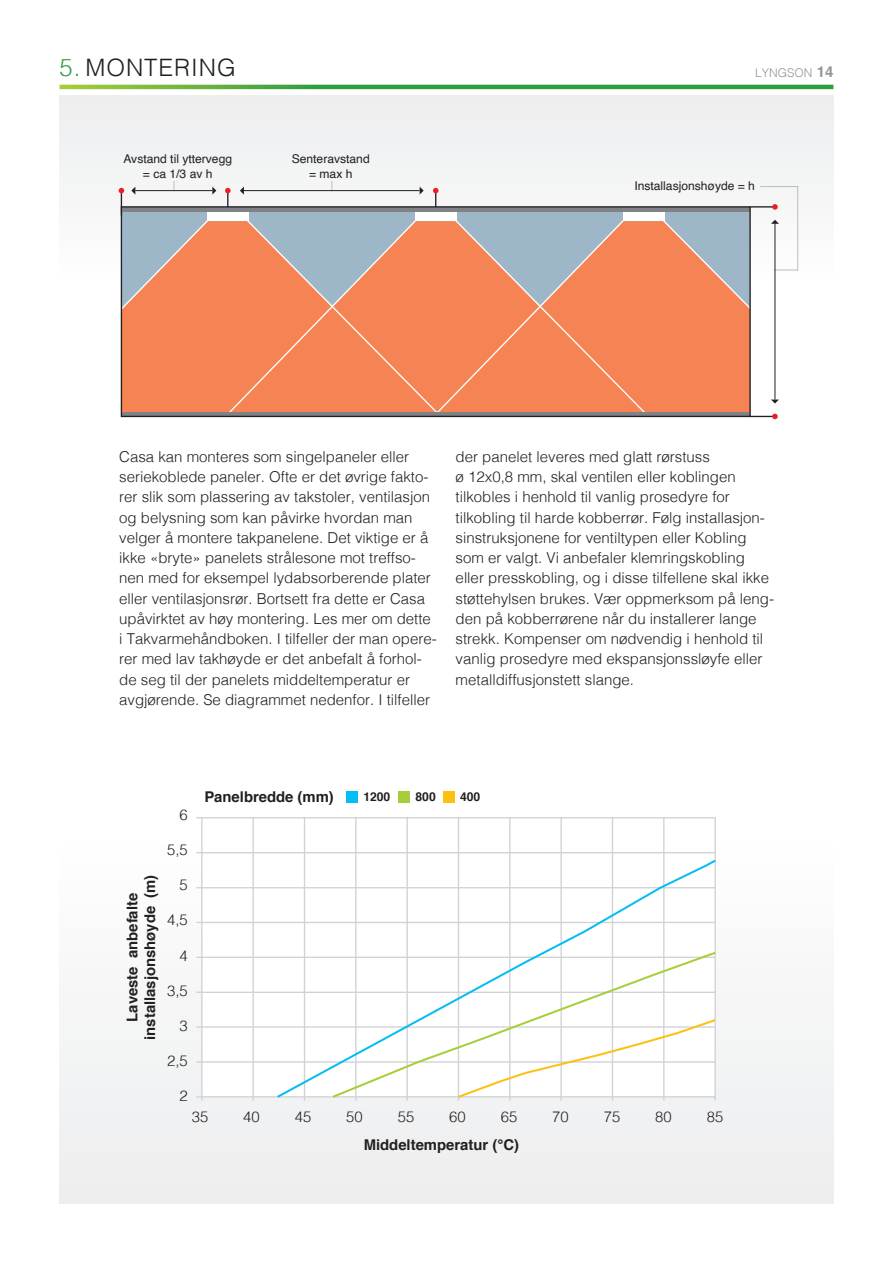
<style>
.page{position:relative;width:893px;height:1263px;background:#fff}
.page>*{position:absolute;margin:0;border:0;box-sizing:border-box;transform-origin:0 0}
.Övervinjett{font:300 24px "Helvetica";letter-spacing:.04em;color:#231f20}
.Bröd_11_13_5_LIGHT{font:300 15px/20.2px "Helvetica";color:#231f20}
.t1{font:700 14.85px/17.9px "Helvetica";color:#231f20;text-align:center}
.t2{font:300 14.85px "Helvetica";color:#231f20}
.t3{font:12.15px/14.5px "Helvetica";color:#231f20;text-align:center}
.t4{font:700 12.15px "Helvetica";color:#231f20}
.Pagina{font:300 12px "Helvetica";color:#939598}
.s1{color:#2f9e40}
.s2{font-weight:700;font-size:15px}
</style>
<div class="page">
<div style="left:60px;top:839px;width:773px;height:364px;background:#f1f2f3"></div>
<div style="left:60px;top:95px;width:773px;height:189px;background:#f1f2f3"></div>
<svg style="left:60px;top:85px;width:773px;height:4px;background:#43a53f"></svg>
<svg style="left:776px;top:270px;width:22px;height:1px"></svg>
<hr style="left:761px;top:186px;width:37px;height:1px;background:#bcbdc0">
<hr style="left:797px;top:187px;width:1px;height:83px;background:#bcbdc0">
<hr style="left:750px;top:206px;width:25px;height:2px;background:#231f20">
<svg style="left:772px;top:204px;width:6px;height:6px"></svg>
<svg style="left:750px;top:414px;width:28px;height:5px"></svg>
<hr style="left:775px;top:222px;width:1px;height:177px;background:#231f20">
<svg style="left:771px;top:220px;width:8px;height:4px"></svg>
<svg style="left:771px;top:399px;width:8px;height:4px"></svg>
<div style="left:623px;top:211px;width:41px;height:10px;background:#fff"></div>
<div style="left:207px;top:211px;width:41px;height:10px;background:#fff"></div>
<div style="left:648px;top:221px;width:101px;height:191px;background:#f58353"></div>
<div style="left:123px;top:221px;width:102px;height:191px;background:#f58353"></div>
<svg style="left:119px;top:181px;width:97px;height:130px"></svg>
<svg style="left:660px;top:217px;width:92px;height:93px;background:#cb9e8e"></svg>
<svg style="left:225px;top:181px;width:423px;height:231px;background:#e49b7d"></svg>
<hr style="left:121px;top:207px;width:629px;height:4px;background:#808285">
<hr style="left:121px;top:412px;width:629px;height:4px;background:#808285">
<div style="left:121px;top:206px;width:630px;height:211px;border:1px solid #231f20"></div>
<div style="left:202px;top:817px;width:513px;height:280px;background:#fff"></div>
<hr style="left:196px;top:817px;width:519px;height:1px;background:#d1d2d4">
<hr style="left:196px;top:852px;width:519px;height:1px;background:#d1d2d4">
<hr style="left:196px;top:887px;width:519px;height:1px;background:#d1d2d4">
<hr style="left:196px;top:922px;width:519px;height:1px;background:#d1d2d4">
<hr style="left:196px;top:957px;width:519px;height:1px;background:#d1d2d4">
<hr style="left:196px;top:992px;width:519px;height:1px;background:#d1d2d4">
<hr style="left:196px;top:1026px;width:519px;height:2px;background:#d1d2d4">
<hr style="left:196px;top:1061px;width:519px;height:2px;background:#d1d2d4">
<hr style="left:196px;top:1096px;width:519px;height:1px;background:#d1d2d4">
<hr style="left:663px;top:817px;width:1px;height:284px;background:#d1d2d4">
<hr style="left:612px;top:817px;width:1px;height:284px;background:#d1d2d4">
<hr style="left:560px;top:817px;width:2px;height:284px;background:#d1d2d4">
<hr style="left:509px;top:817px;width:1px;height:284px;background:#d1d2d4">
<hr style="left:458px;top:817px;width:1px;height:284px;background:#d1d2d4">
<hr style="left:406px;top:817px;width:2px;height:284px;background:#d1d2d4">
<hr style="left:355px;top:817px;width:1px;height:284px;background:#d1d2d4">
<hr style="left:304px;top:817px;width:1px;height:284px;background:#d1d2d4">
<hr style="left:252px;top:817px;width:2px;height:284px;background:#d1d2d4">
<hr style="left:201px;top:817px;width:2px;height:284px;background:#d1d2d4">
<hr style="left:714px;top:817px;width:2px;height:284px;background:#d1d2d4">
<svg style="left:275px;top:858px;width:443px;height:240px"></svg>
<div style="left:346px;top:791px;width:11px;height:11px;background:#04bdf2"></div>
<div style="left:398px;top:791px;width:12px;height:11px;background:#a6ce39"></div>
<div style="left:443px;top:791px;width:11px;height:11px;background:#fdc011"></div>
<svg style="left:330px;top:950px;width:388px;height:149px"></svg>
<svg style="left:456px;top:1017px;width:262px;height:82px"></svg>
<p class="Övervinjett" style="left:60px;top:47px;width:178px"><span class="s1">5.</span> MONTERING</p>
<p class="Pagina" style="left:755px;top:62px;width:80px">LYNGSON <span class="s2">14</span></p>
<p class="t3" style="left:123px;top:152px;width:110px">Avstand til yttervegg = ca 1/3 av h</p>
<p class="t3" style="left:292px;top:152px;width:79px">Senteravstand = max h</p>
<p class="t3" style="left:634px;top:179px;width:122px">Installasjonshøyde = h</p>
<p class="Bröd_11_13_5_LIGHT" style="left:119px;top:445px;width:319px">Casa kan monteres som singelpaneler eller seriekoblede paneler. Ofte er det øvrige fakto&shy;rer slik som plassering av takstoler, ventilasjon og belysning som kan påvirke hvordan man velger å montere takpanelene. Det viktige er å ikke «bryte» panelets strålesone mot treffso&shy;nen med for eksempel lydabsorberende plater eller ventilasjonsrør. Bortsett fra dette er Casa upåvirktet av høy montering. Les mer om dette i Takvarmehåndboken. I tilfeller der man opere&shy;rer med lav takhøyde er det anbefalt å forhol&shy;de seg til der panelets middeltemperatur er avgjørende. Se diagrammet nedenfor. I tilfeller</p>
<p class="Bröd_11_13_5_LIGHT" style="left:456px;top:445px;width:320px">der panelet leveres med glatt rørstuss<br>ø 12x0,8 mm, skal ventilen eller koblingen tilkobles i henhold til vanlig prosedyre for tilkobling til harde kobberrør. Følg installasjon&shy;sinstruksjonene for ventiltypen eller Kobling som er valgt. Vi anbefaler klemringskobling eller presskobling, og i disse tilfellene skal ikke støttehylsen brukes. Vær oppmerksom på leng&shy;den på kobberrørene når du installerer lange strekk. Kompenser om nødvendig i henhold til vanlig prosedyre med ekspansjonssløyfe eller metalldiffusjonstett slange.</p>
<p class="t1" style="left:123px;top:1040px;width:167px;rotate:-90deg">Laveste anbefalte installasjonshøyde (m)</p>
<p class="t2" style="left:180px;top:802px;width:10px">6</p>
<p class="t2" style="left:167px;top:837px;width:22px">5,5</p>
<p class="t2" style="left:180px;top:872px;width:10px">5</p>
<p class="t2" style="left:167px;top:907px;width:22px">4,5</p>
<p class="t2" style="left:180px;top:943px;width:10px">4</p>
<p class="t2" style="left:167px;top:978px;width:22px">3,5</p>
<p class="t2" style="left:180px;top:1013px;width:10px">3</p>
<p class="t2" style="left:167px;top:1048px;width:22px">2,5</p>
<p class="t2" style="left:180px;top:1083px;width:10px">2</p>
<p class="t1" style="left:204px;top:788px;width:131px">Panelbredde (mm)</p>
<p class="t4" style="left:363px;top:787px;width:29px">1200</p>
<p class="t4" style="left:415px;top:787px;width:22px">800</p>
<p class="t4" style="left:460px;top:787px;width:22px">400</p>
<p class="t2" style="left:192px;top:1104px;width:18px">35</p>
<p class="t2" style="left:243px;top:1104px;width:18px">40</p>
<p class="t2" style="left:295px;top:1104px;width:18px">45</p>
<p class="t2" style="left:346px;top:1104px;width:18px">50</p>
<p class="t2" style="left:398px;top:1104px;width:18px">55</p>
<p class="t2" style="left:449px;top:1104px;width:18px">60</p>
<p class="t2" style="left:501px;top:1104px;width:18px">65</p>
<p class="t2" style="left:552px;top:1104px;width:18px">70</p>
<p class="t2" style="left:604px;top:1104px;width:18px">75</p>
<p class="t2" style="left:655px;top:1104px;width:18px">80</p>
<p class="t2" style="left:707px;top:1104px;width:18px">85</p>
<p class="t1" style="left:364px;top:1136px;width:157px">Middeltemperatur (°C)</p>
</div>
